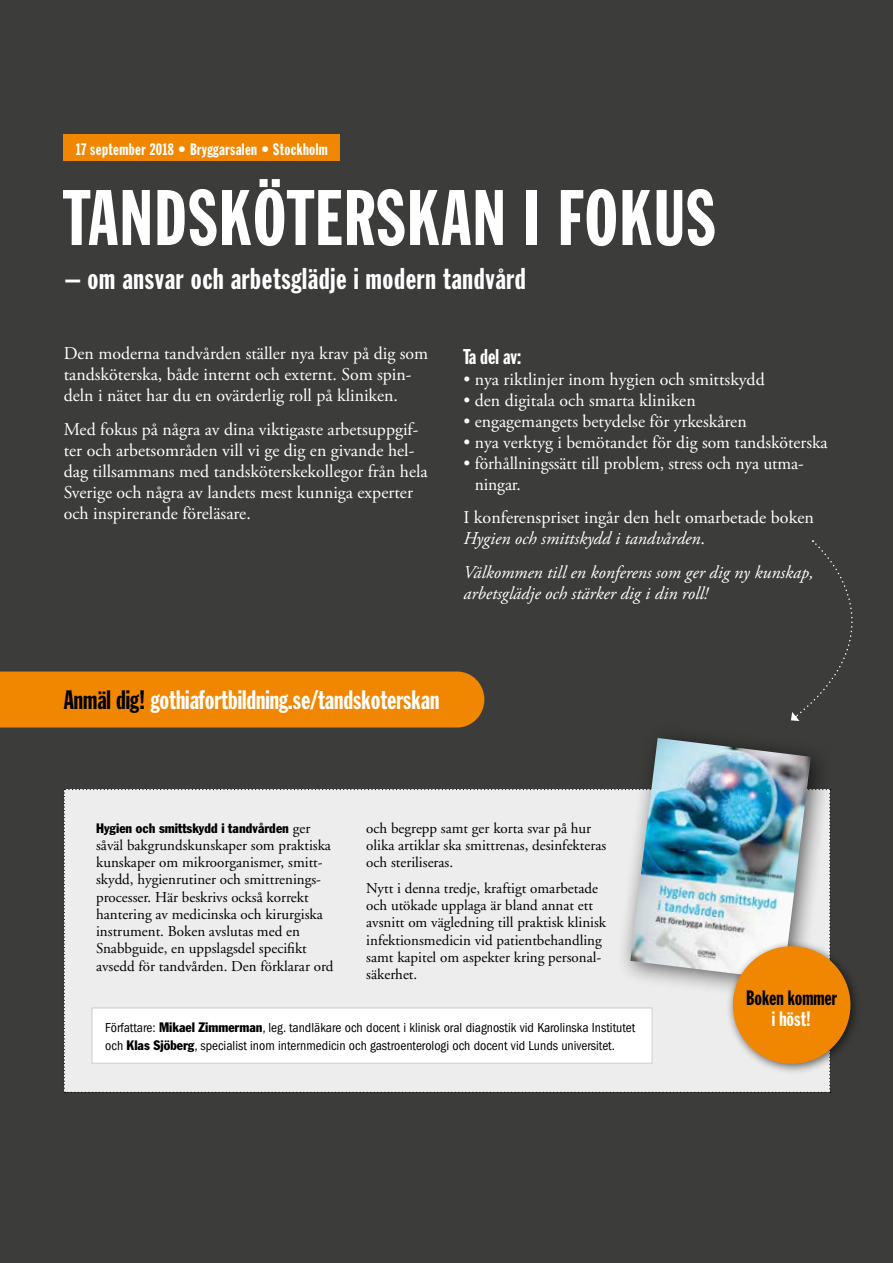
<style>
.page{position:relative;width:893px;height:1263px;background:#3c3c3b}
.page>*{position:absolute;margin:0;border:0;box-sizing:border-box;transform-origin:0 0}
.t1{font:77.25px "Franklin Gothic Extra Cond";letter-spacing:.02em;color:#fff}
.t2{font:29.55px "Franklin Gothic Extra Cond";letter-spacing:.025em;color:#fff}
.t3{font:26.25px "Franklin Gothic Extra Cond";color:#fff}
.t4{font:21px "Franklin Gothic Extra Cond";color:#fff}
.t5{font:20.55px "Franklin Gothic Extra Cond";color:#000}
.t6{font:20.55px "Franklin Gothic Extra Cond";color:#fff}
.t7{font:18px/21px "Adobe Garamond Pro";color:#fff}
.t8{font:italic 18px/21px "Adobe Garamond Pro";color:#fff}
.t9{font:16.5px "Franklin Gothic Extra Cond";letter-spacing:.025em;color:#fff}
.t10{font:15px/17.2px "Adobe Garamond";color:#000}
.t11{font:condensed 13.5px/18px "Franklin Gothic";color:#000}
.t12{font:condensed 13.5px "Franklin Gothic";color:#000}
.s1{font-style:italic}
.s2{color:#000}
.s3{font-family:"Adobe Garamond";font-stretch:normal;font-size:15px}
.s4{font-style:inherit}
</style>
<div class="page">
<div style="left:0;top:671px;width:484px;height:56px;background:#f18700"></div>
<div style="left:64px;top:134px;width:276px;height:27px;background:#f18700"></div>
<div style="left:64px;top:789px;width:767px;height:304px;background:#ededed"></div>
<div style="left:616px;top:724px;width:217px;height:278px;background:#000;opacity:.6"></div>
<img style="left:630px;top:738px;width:181px;height:242px">
<div style="left:92px;top:1008px;width:560px;height:55px;background:#fff"></div>
<div style="left:91px;top:1007px;width:562px;height:57px;border:1px solid #d0d0d0"></div>
<svg style="left:791px;top:540px;width:62px;height:181px"></svg>
<div style="left:726px;top:939px;width:135px;height:136px;background:#000;opacity:.6"></div>
<div style="left:733px;top:946px;width:117px;height:118px;background:#f18700;border-radius:50%"></div>
<p class="t9" style="left:76px;top:140px;width:253px">17 september 2018 • Bryggarsalen • Stockholm</p>
<h1 class="t1" style="left:64px;top:177px;width:653px">TANDSKÖTERSKAN I FOKUS</h1>
<h2 class="t2" style="left:66px;top:263px;width:462px">– om ansvar och arbetsglädje i modern tandvård</h2>
<p class="t7" style="left:64px;top:344px;width:366px">Den moderna tandvården ställer nya krav på dig som tandsköterska, både internt och externt. Som spin&shy;deln i nätet har du en ovärderlig roll på kliniken.</p>
<p class="t7" style="left:64px;top:419px;width:365px">Med fokus på några av dina viktigaste arbetsuppgif&shy;ter och arbetsområden vill vi ge dig en givande hel&shy;dag tillsammans med tandsköterskekollegor från hela Sverige och några av landets mest kunniga experter och inspirerande föreläsare.</p>
<p class="t4" style="left:463px;top:345px;width:59px">Ta del av:</p>
<p class="t7" style="left:463px;top:369px;width:303px">• nya riktlinjer inom hygien och smittskydd</p>
<p class="t7" style="left:463px;top:390px;width:234px">• den digitala och smarta kliniken</p>
<p class="t7" style="left:463px;top:411px;width:285px">• engagemangets betydelse för yrkeskåren</p>
<p class="t7" style="left:463px;top:432px;width:366px">• nya verktyg i bemötandet för dig som tandsköterska</p>
<p class="t7" style="left:475px;top:453px;width:330px;text-indent:-11px">• förhållningssätt till problem, stress och nya utma&shy;ningar.</p>
<p class="t7" style="left:463px;top:508px;width:352px">I konferenspriset ingår den helt omarbetade boken<br><span class="s1">Hygien och smittskydd i tandvården</span>.</p>
<p class="t8" style="left:463px;top:562px;width:352px">Välkommen till en konferens som ger dig ny kunskap, arbetsglädje och stärker dig i din roll!</p>
<h3 class="t3" style="left:64px;top:685px;width:377px"><span class="s2">Anmäl dig!</span> gothiafortbildning.se/tandskoterskan</h3>
<p class="t12" style="left:96px;top:820px;width:216px">Hygien och smittskydd i tandvården <span class="s3">ger</span></p>
<p class="t10" style="left:96px;top:837px;width:239px">såväl bakgrundskunskaper som praktiska kunskaper om mikroorganismer, smitt&shy;skydd, hygienrutiner och smittrenings&shy;processer. Här beskrivs också korrekt hantering av medicinska och kirurgiska instrument. Boken avslutas med en Snabbguide, en uppslagsdel specifikt avsedd för tandvården. Den förklarar ord</p>
<p class="t10" style="left:366px;top:820px;width:241px">och begrepp samt ger korta svar på hur olika artiklar ska smittrenas, desinfekteras och steriliseras.</p>
<p class="t10" style="left:366px;top:880px;width:241px">Nytt i denna tredje, kraftigt omarbetade och utökade upplaga är bland annat ett avsnitt om vägledning till praktisk klinisk infektionsmedicin vid patientbehandling samt kapitel om aspekter kring personal&shy;säkerhet.</p>
<p class="t11" style="left:105px;top:1018px;width:531px">Författare: <span class="s4">Mikael Zimmerman</span>, leg. tandläkare och docent i klinisk oral diagnostik vid Karolinska Institutet och <span class="s4">Klas Sjöberg</span>, specialist inom internmedicin och gastroenterologi och docent vid Lunds universitet.</p>
<p class="t5" style="left:746px;top:987px;width:93px">Boken kommer</p>
<p class="t6" style="left:772px;top:1008px;width:41px">i höst!</p>
</div>
